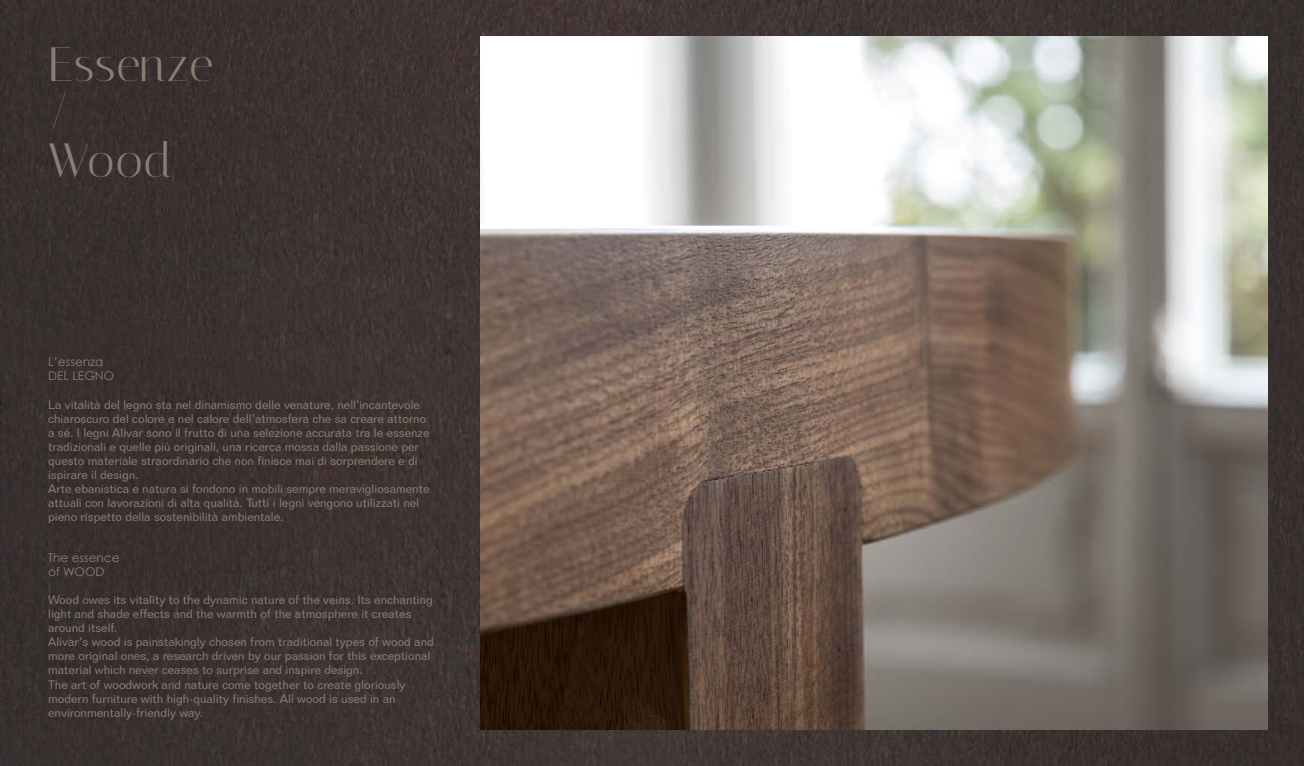
<style>
.page{position:relative;width:1304px;height:766px;background:#fff}
.page>*{position:absolute;margin:0;border:0;box-sizing:border-box;transform-origin:0 0}
.t1{font:48px/48px "Italiana";letter-spacing:.015em;color:#8b7e70}
.t2{font:12px/14px "Folio BT";color:#8b7e70}
.t3{font:12px/14px "Century Gothic";color:#8b7e70}
</style>
<div class="page">
<img style="left:0;top:0;width:1304px;height:765px">
<img style="left:481px;top:36px;width:787px;height:693px">
<h1 class="t1" style="left:48px;top:40px;width:167px">Essenze /<br>Wood</h1>
<p class="t3" style="left:48px;top:355px;width:67px">L’essenza<br>DEL LEGNO</p>
<p class="t2" style="left:48px;top:397px;width:383px">La vitalità del legno sta nel dinamismo delle venature, nell’incantevole chiaroscuro del colore e nel calore dell’atmosfera che sa creare attorno a sé. I legni Alivar sono il frutto di una selezione accurata tra le essenze tradizionali e quelle più originali, una ricerca mossa dalla passione per questo materiale straordinario che non finisce mai di sorprendere e di ispirare il design.<br>Arte ebanistica e natura si fondono in mobili sempre meravigliosamente attuali con lavorazioni di alta qualità. Tutti i legni vengono utilizzati nel pieno rispetto della sostenibilità ambientale.</p>
<p class="t3" style="left:48px;top:550px;width:73px">The essence of WOOD</p>
<p class="t2" style="left:48px;top:593px;width:387px">Wood owes its vitality to the dynamic nature of the veins. Its enchanting light and shade effects and the warmth of the atmosphere it creates around itself.<br>Alivar’s wood is painstakingly chosen from traditional types of wood and more original ones, a research driven by our passion for this exceptional material which never ceases to surprise and inspire design.<br>The art of woodwork and nature come together to create gloriously modern furniture with high-quality finishes. All wood is used in an environmentally-friendly way.</p>
</div>
